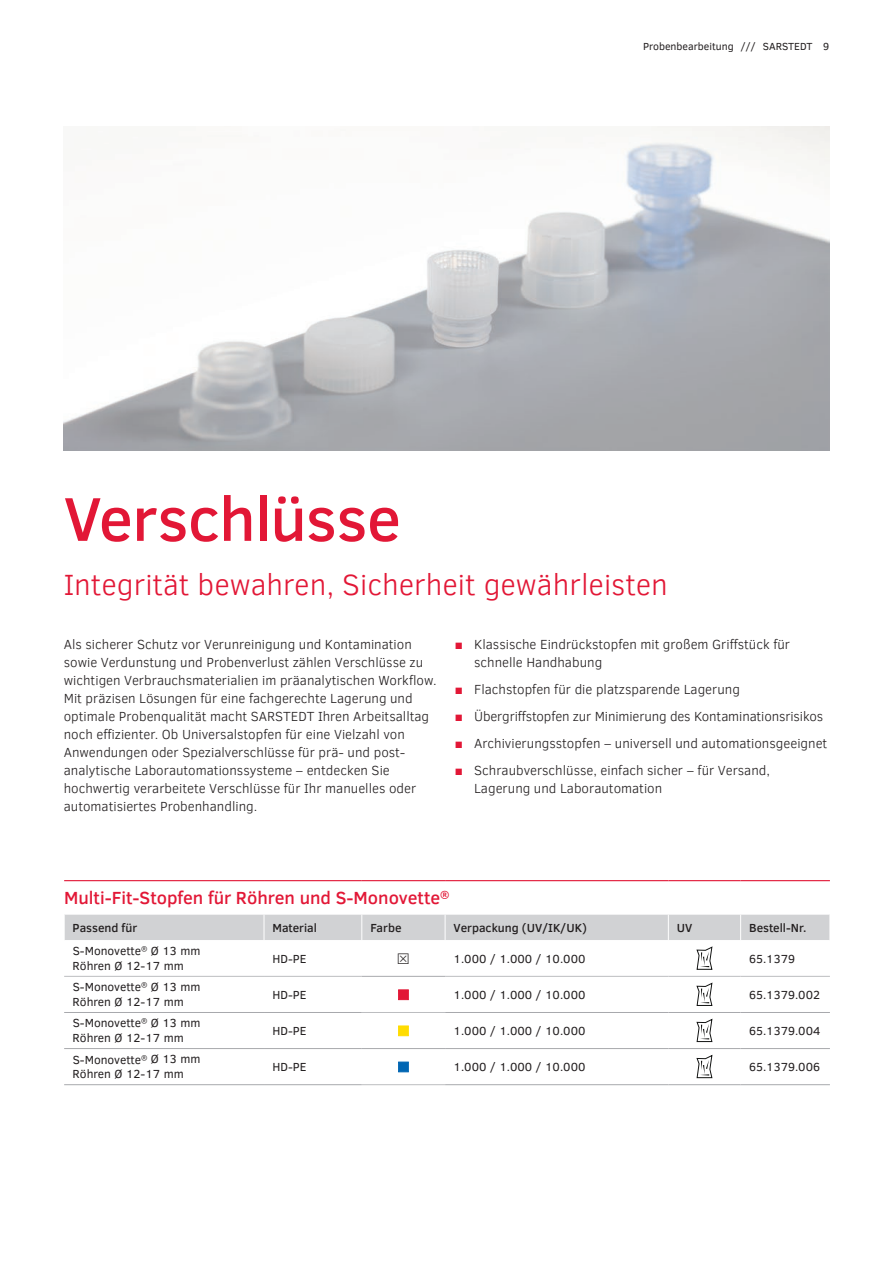
<style>
.page{position:relative;width:893px;height:1263px;background:#fff}
.page>*{position:absolute;margin:0;border:0;box-sizing:border-box;transform-origin:0 0}
.t1{font:500 63px "Clear Sans";letter-spacing:-.01em;color:#e21736}
.t2{font:300 30px "Clear Sans";color:#e21736}
.t3{font:500 18px "Clear Sans";color:#e21736}
.t4{font:300 13.5px/18px "Clear Sans";color:#231f20}
.t5{font:12px/15px "Clear Sans";color:#231f20}
.t6{font:500 12px "Clear Sans";color:#231f20}
.t7{font:10.5px "Clear Sans";color:#231f20}
.s1{font-weight:400;color:#e21736}
</style>
<div class="page">
<img style="left:64px;top:127px;width:765px;height:324px">
<svg style="left:65px;top:975px;width:764px;height:104px"></svg>
<div style="left:64px;top:915px;width:766px;height:25px;background:#d1d2d4"></div>
<hr style="left:64px;top:976px;width:200px;height:1px;background:#bcbdc0">
<hr style="left:264px;top:976px;width:98px;height:1px;background:#bcbdc0">
<hr style="left:741px;top:976px;width:89px;height:1px;background:#bcbdc0">
<hr style="left:445px;top:976px;width:223px;height:1px;background:#bcbdc0">
<hr style="left:668px;top:976px;width:73px;height:1px;background:#bcbdc0">
<hr style="left:64px;top:1012px;width:200px;height:1px;background:#a8a9ad">
<hr style="left:264px;top:1012px;width:98px;height:1px;background:#a8a9ad">
<hr style="left:741px;top:1012px;width:89px;height:1px;background:#a8a9ad">
<hr style="left:445px;top:1012px;width:223px;height:1px;background:#a8a9ad">
<hr style="left:668px;top:1012px;width:73px;height:1px;background:#a8a9ad">
<hr style="left:64px;top:1048px;width:200px;height:1px;background:#a8a9ad">
<hr style="left:264px;top:1048px;width:98px;height:1px;background:#a8a9ad">
<hr style="left:741px;top:1048px;width:89px;height:1px;background:#a8a9ad">
<hr style="left:445px;top:1048px;width:223px;height:1px;background:#a8a9ad">
<hr style="left:668px;top:1048px;width:73px;height:1px;background:#a8a9ad">
<hr style="left:64px;top:1084px;width:200px;height:1px;background:#a8a9ad">
<hr style="left:264px;top:1084px;width:98px;height:1px;background:#a8a9ad">
<hr style="left:741px;top:1084px;width:89px;height:1px;background:#a8a9ad">
<hr style="left:445px;top:1084px;width:223px;height:1px;background:#a8a9ad">
<hr style="left:668px;top:1084px;width:73px;height:1px;background:#a8a9ad">
<hr style="left:64px;top:880px;width:200px;height:1px;background:#e21736">
<hr style="left:264px;top:880px;width:98px;height:1px;background:#e21736">
<hr style="left:362px;top:880px;width:83px;height:1px;background:#e21736">
<hr style="left:445px;top:880px;width:223px;height:1px;background:#e21736">
<hr style="left:668px;top:880px;width:73px;height:1px;background:#e21736">
<hr style="left:741px;top:880px;width:89px;height:1px;background:#e21736">
<hr style="left:362px;top:976px;width:83px;height:1px;background:#a8a9ad">
<hr style="left:362px;top:1012px;width:83px;height:1px;background:#bcbdc0">
<hr style="left:362px;top:1048px;width:83px;height:1px;background:#a8a9ad">
<hr style="left:362px;top:1084px;width:83px;height:1px;background:#bcbdc0">
<svg style="left:696px;top:946px;width:17px;height:24px"></svg>
<svg style="left:696px;top:983px;width:17px;height:23px"></svg>
<svg style="left:696px;top:1019px;width:17px;height:23px"></svg>
<svg style="left:696px;top:1055px;width:17px;height:23px"></svg>
<svg style="left:399px;top:990px;width:9px;height:9px"></svg>
<svg style="left:399px;top:1026px;width:9px;height:10px"></svg>
<svg style="left:399px;top:1062px;width:9px;height:10px"></svg>
<p class="t7" style="left:643px;top:39px;width:187px">Probenbearbeitung /// SARSTEDT 9</p>
<h1 class="t1" style="left:64px;top:475px;width:339px">Verschlüsse</h1>
<h2 class="t2" style="left:64px;top:565px;width:606px">Integrität bewahren, Sicherheit gewährleisten</h2>
<p class="t4" style="left:64px;top:635px;width:375px">Als sicherer Schutz vor Verunreinigung und Kontamination sowie Verdunstung und Probenverlust zählen Verschlüsse zu wichtigen Verbrauchsmaterialien im präanalytischen Workflow.<br>Mit präzisen Lösungen für eine fachgerechte Lagerung und optimale Probenqualität macht SARSTEDT Ihren Arbeitsalltag noch effizienter. Ob Universalstopfen für eine Vielzahl von Anwendungen oder Spezialverschlüsse für prä- und post&shy;analytische Laborautomationssysteme – entdecken Sie hochwertig verarbeitete Verschlüsse für Ihr manuelles oder automatisiertes Probenhandling.</p>
<p class="t4" style="left:474px;top:635px;width:318px;text-indent:-19px"><span class="s1">■</span> Klassische Eindrückstopfen mit großem Griffstück für schnelle Handhabung</p>
<p class="t4" style="left:455px;top:680px;width:287px"><span class="s1">■</span> Flachstopfen für die platzsparende Lagerung</p>
<p class="t4" style="left:455px;top:707px;width:370px"><span class="s1">■</span> Übergriffstopfen zur Minimierung des Kontaminationsrisikos</p>
<p class="t4" style="left:455px;top:734px;width:374px"><span class="s1">■</span> Archivierungsstopfen – universell und automationsgeeignet</p>
<p class="t4" style="left:474px;top:761px;width:297px;text-indent:-19px"><span class="s1">■</span> Schraubverschlüsse, einfach sicher – für Versand,<br>Lagerung und Laborautomation</p>
<h3 class="t3" style="left:64px;top:885px;width:387px">Multi-Fit-Stopfen für Röhren und S-Monovette<sup>®</sup></h3>
<p class="t6" style="left:73px;top:919px;width:66px">Passend für</p>
<p class="t6" style="left:273px;top:919px;width:46px">Material</p>
<p class="t6" style="left:370px;top:919px;width:33px">Farbe</p>
<p class="t6" style="left:454px;top:919px;width:135px">Verpackung (UV/IK/UK)</p>
<p class="t6" style="left:677px;top:919px;width:17px">UV</p>
<p class="t6" style="left:749px;top:919px;width:59px">Bestell-Nr.</p>
<p class="t5" style="left:73px;top:943px;width:129px">S-Monovette<sup>®</sup> Ø 13 mm<br>Röhren Ø 12-17 mm</p>
<p class="t5" style="left:272px;top:951px;width:36px">HD-PE</p>
<p class="t5" style="left:454px;top:951px;width:133px">1.000 / 1.000 / 10.000</p>
<p class="t5" style="left:749px;top:951px;width:47px">65.1379</p>
<p class="t5" style="left:73px;top:979px;width:129px">S-Monovette<sup>®</sup> Ø 13 mm<br>Röhren Ø 12-17 mm</p>
<p class="t5" style="left:272px;top:987px;width:36px">HD-PE</p>
<p class="t5" style="left:454px;top:987px;width:133px">1.000 / 1.000 / 10.000</p>
<p class="t5" style="left:749px;top:987px;width:72px">65.1379.002</p>
<p class="t5" style="left:73px;top:1016px;width:129px">S-Monovette<sup>®</sup> Ø 13 mm<br>Röhren Ø 12-17 mm</p>
<p class="t5" style="left:272px;top:1023px;width:36px">HD-PE</p>
<p class="t5" style="left:454px;top:1023px;width:133px">1.000 / 1.000 / 10.000</p>
<p class="t5" style="left:749px;top:1023px;width:73px">65.1379.004</p>
<p class="t5" style="left:73px;top:1052px;width:129px">S-Monovette<sup>®</sup> Ø 13 mm<br>Röhren Ø 12-17 mm</p>
<p class="t5" style="left:272px;top:1059px;width:36px">HD-PE</p>
<p class="t5" style="left:454px;top:1059px;width:133px">1.000 / 1.000 / 10.000</p>
<p class="t5" style="left:749px;top:1059px;width:72px">65.1379.006</p>
</div>
